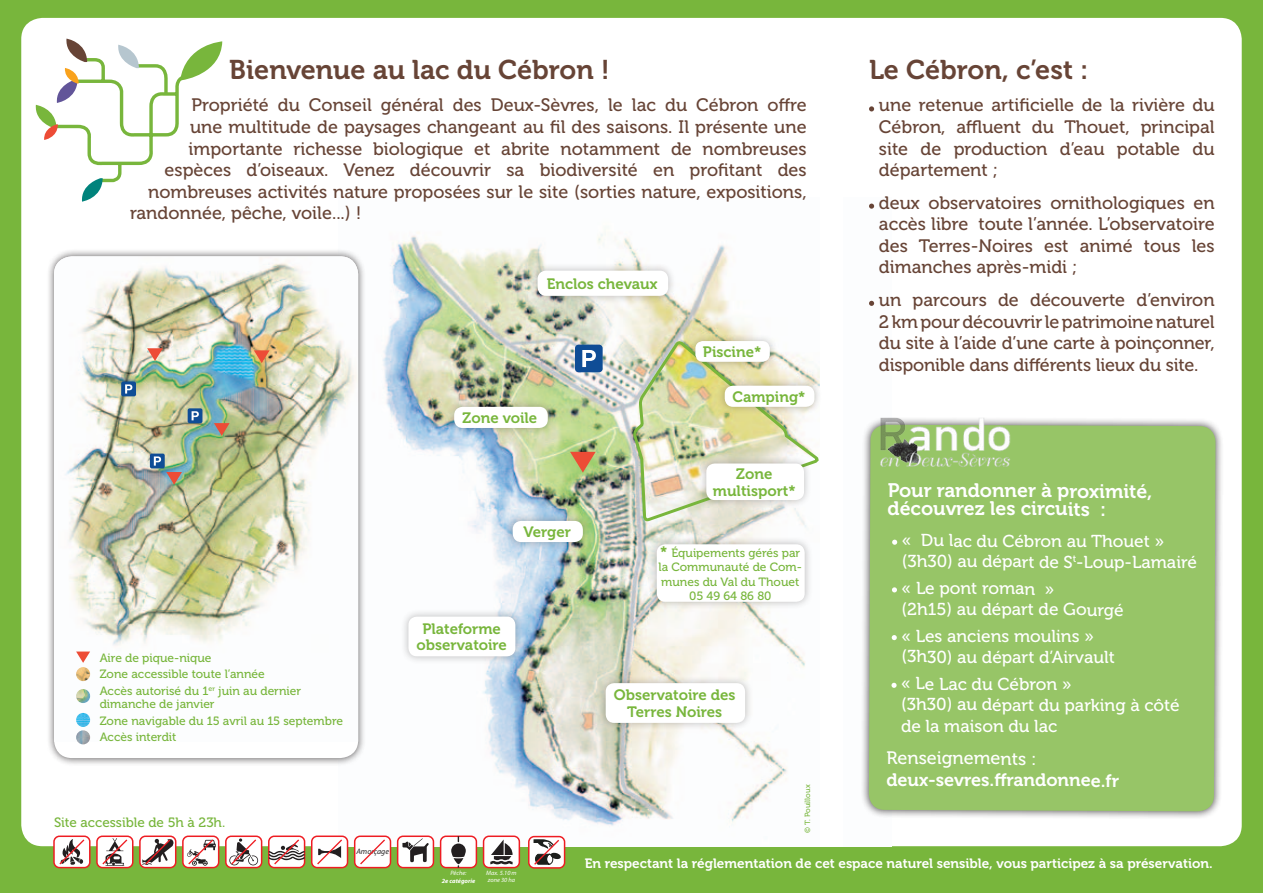
<style>
.page{position:relative;width:1263px;height:893px;background:#78b63c}
.page>*{position:absolute;margin:0;border:0;box-sizing:border-box;transform-origin:0 0}
.t1{font:27px "Museo 700";color:#674436}
.t2{font:19.5px/17.9px "Museo 700";letter-spacing:-.005em;color:#fff}
.t3{font:18px/21.6px "Museo 500";color:#674436;text-align:justify}
.t4{font:18px "Museo 700";letter-spacing:-.005em;color:#fff}
.t5{font:18px "Museo 500";letter-spacing:-.005em;color:#fff}
.t6{font:17.25px/20.9px "Museo 500";letter-spacing:-.005em;color:#fff}
.t7{font:15px/16.5px "Museo 700";color:#78b63c;text-align:center}
.t8{font:13.5px "Museo 700";color:#fff}
.t9{font:13.5px "Museo 500";color:#78b63c}
.t10{font:12px/14.4px "Museo 500";color:#78b63c}
.t11{font:italic 7.95px "Myriad Pro";color:#231f20}
.t12{font:7.5px "Museo 500";color:#78b63c}
.t13{font:italic 6.3px/7.2px "Myriad Pro";color:#fff}
.t14{font:italic 700 6.3px "Myriad Pro";color:#fff}
.s1{font-family:"Museo 700";font-size:15px}
</style>
<div class="page">
<div style="left:21px;top:18px;width:1221px;height:828px;background:#fff;border-radius:21px"></div>
<img style="left:348px;top:203px;width:527px;height:643px">
<div style="left:821px;top:18px;width:22px;height:828px;background:#fff"></div>
<svg style="left:35px;top:39px;width:187px;height:163px"></svg>
<svg style="left:869px;top:106px;width:5px;height:5px"></svg>
<svg style="left:869px;top:204px;width:5px;height:5px"></svg>
<svg style="left:869px;top:301px;width:5px;height:5px"></svg>
<div style="left:860px;top:416px;width:363px;height:403px;background:#231f20;opacity:.75"></div>
<div style="left:869px;top:425px;width:346px;height:386px;background:#97c567"></div>
<svg style="left:892px;top:540px;width:5px;height:5px"></svg>
<svg style="left:892px;top:587px;width:5px;height:5px"></svg>
<svg style="left:892px;top:635px;width:5px;height:5px"></svg>
<svg style="left:891px;top:683px;width:5px;height:5px"></svg>
<img style="left:854px;top:400px;width:182px;height:79px">
<div style="left:46px;top:248px;width:321px;height:518px;background:#231f20;opacity:.75"></div>
<div style="left:54px;top:256px;width:304px;height:502px;background:#fff;border-radius:18px"></div>
<img style="left:54px;top:256px;width:304px;height:486px">
<div style="left:188px;top:408px;width:14px;height:15px;background:#0f4d96;border-radius:2px"></div>
<svg style="left:192px;top:411px;width:7px;height:9px"></svg>
<div style="left:150px;top:454px;width:15px;height:14px;background:#0f4d96;border-radius:2px"></div>
<svg style="left:154px;top:456px;width:7px;height:10px"></svg>
<div style="left:121px;top:382px;width:15px;height:14px;background:#0f4d96;border-radius:2px"></div>
<svg style="left:125px;top:384px;width:7px;height:10px"></svg>
<img style="left:76px;top:689px;width:14px;height:14px;border-radius:7px">
<img style="left:76px;top:730px;width:14px;height:14px;border-radius:7px">
<svg style="left:76px;top:651px;width:14px;height:12px"></svg>
<img style="left:76px;top:713px;width:14px;height:14px;border-radius:7px">
<img style="left:76px;top:667px;width:14px;height:14px;border-radius:7px">
<div style="left:597px;top:675px;width:156px;height:56px;background:#231f20;opacity:.3"></div>
<div style="left:606px;top:683px;width:139px;height:40px;background:#fff;border-radius:9px"></div>
<div style="left:400px;top:608px;width:123px;height:56px;background:#231f20;opacity:.3"></div>
<div style="left:408px;top:617px;width:107px;height:39px;background:#fff;border-radius:9px"></div>
<div style="left:575px;top:345px;width:28px;height:27px;background:#0f4d96;border-radius:4px"></div>
<svg style="left:582px;top:350px;width:14px;height:17px"></svg>
<div style="left:504px;top:513px;width:87px;height:37px;background:#231f20;opacity:.3"></div>
<div style="left:513px;top:521px;width:70px;height:21px;background:#fff;border-radius:9px"></div>
<svg style="left:570px;top:452px;width:26px;height:21px"></svg>
<div style="left:446px;top:399px;width:110px;height:37px;background:#231f20;opacity:.3"></div>
<div style="left:454px;top:407px;width:94px;height:21px;background:#fff;border-radius:9px"></div>
<div style="left:529px;top:262px;width:147px;height:42px;background:#231f20;opacity:.3"></div>
<div style="left:538px;top:271px;width:130px;height:25px;background:#fff;border-radius:9px"></div>
<img style="left:633px;top:340px;width:186px;height:181px">
<div style="left:716px;top:377px;width:106px;height:38px;background:#231f20;opacity:.3"></div>
<div style="left:725px;top:386px;width:89px;height:21px;background:#fff;border-radius:9px"></div>
<div style="left:698px;top:455px;width:114px;height:53px;background:#231f20;opacity:.3"></div>
<div style="left:706px;top:463px;width:98px;height:37px;background:#fff;border-radius:9px"></div>
<div style="left:687px;top:333px;width:91px;height:37px;background:#231f20;opacity:.3"></div>
<div style="left:695px;top:341px;width:75px;height:21px;background:#fff;border-radius:8px"></div>
<div style="left:648px;top:536px;width:165px;height:74px;background:#231f20;opacity:.3"></div>
<div style="left:657px;top:544px;width:148px;height:58px;background:#fff;border-radius:9px"></div>
<svg style="left:214px;top:423px;width:16px;height:13px"></svg>
<svg style="left:254px;top:350px;width:16px;height:37px"></svg>
<svg style="left:147px;top:348px;width:16px;height:13px"></svg>
<svg style="left:166px;top:472px;width:16px;height:13px"></svg>
<div style="left:268px;top:835px;width:37px;height:33px;background:#fff;border:2px solid #ee1d23;border-radius:5px"></div>
<div style="left:225px;top:835px;width:37px;height:33px;background:#fff;border:2px solid #ee1d23;border-radius:5px"></div>
<div style="left:182px;top:835px;width:37px;height:33px;background:#fff;border:2px solid #ee1d23;border-radius:5px"></div>
<svg style="left:139px;top:835px;width:37px;height:33px"></svg>
<div style="left:96px;top:835px;width:37px;height:33px;background:#fff;border:2px solid #ee1d23;border-radius:5px"></div>
<div style="left:53px;top:835px;width:38px;height:33px;background:#fff;border:2px solid #ee1d23;border-radius:5px"></div>
<div style="left:440px;top:835px;width:37px;height:33px;background:#fff;border:2px solid #ee1d23;border-radius:5px"></div>
<svg style="left:451px;top:836px;width:15px;height:32px"></svg>
<div style="left:354px;top:835px;width:37px;height:33px;background:#fff;border:2px solid #ee1d23;border-radius:5px"></div>
<svg style="left:360px;top:839px;width:25px;height:25px"></svg>
<svg style="left:269px;top:839px;width:36px;height:25px"></svg>
<div style="left:397px;top:835px;width:37px;height:33px;background:#fff;border:2px solid #ee1d23;border-radius:5px"></div>
<svg style="left:229px;top:838px;width:29px;height:27px"></svg>
<svg style="left:187px;top:839px;width:29px;height:27px"></svg>
<svg style="left:142px;top:838px;width:33px;height:28px"></svg>
<svg style="left:102px;top:838px;width:25px;height:28px"></svg>
<svg style="left:59px;top:839px;width:25px;height:26px"></svg>
<div style="left:483px;top:835px;width:37px;height:33px;background:#fff;border:2px solid #ee1d23;border-radius:5px"></div>
<svg style="left:490px;top:839px;width:23px;height:25px"></svg>
<svg style="left:402px;top:838px;width:27px;height:25px"></svg>
<div style="left:311px;top:835px;width:37px;height:33px;background:#fff;border:2px solid #ee1d23;border-radius:5px"></div>
<svg style="left:317px;top:839px;width:25px;height:25px"></svg>
<div style="left:528px;top:836px;width:37px;height:33px;background:#fff;border:2px solid #ee1d23;border-radius:5px"></div>
<svg style="left:533px;top:839px;width:28px;height:26px"></svg>
<p class="t1" style="left:229px;top:55px;width:382px">Bienvenue au lac du Cébron !</p>
<p class="t3" style="left:192px;top:95px;width:617px">Propriété du Conseil général des Deux-Sèvres, le lac du Cébron offre</p>
<p class="t3" style="left:190px;top:116px;width:618px">une multitude de paysages changeant au fil des saisons. Il présente une</p>
<p class="t3" style="left:189px;top:138px;width:619px">importante richesse biologique et abrite notamment de nombreuses</p>
<p class="t3" style="left:165px;top:160px;width:643px">espèces d’oiseaux. Venez découvrir sa biodiversité en profitant des</p>
<p class="t3" style="left:148px;top:181px;width:660px">nombreuses activités nature proposées sur le site (sorties nature, expositions,</p>
<p class="t3" style="left:130px;top:203px;width:233px">randonnée, pêche, voile...) !</p>
<p class="t7" style="left:547px;top:276px;width:112px">Enclos chevaux</p>
<p class="t7" style="left:463px;top:410px;width:76px">Zone voile</p>
<p class="t7" style="left:523px;top:524px;width:49px">Verger</p>
<p class="t7" style="left:703px;top:344px;width:60px">Piscine*</p>
<p class="t7" style="left:732px;top:389px;width:75px">Camping*</p>
<p class="t7" style="left:713px;top:466px;width:84px">Zone multisport*</p>
<p class="t10" style="left:100px;top:651px;width:113px">Aire de pique-nique</p>
<p class="t10" style="left:100px;top:667px;width:167px">Zone accessible toute l’année</p>
<p class="t10" style="left:100px;top:684px;width:203px;line-height:13.5px">Accès autorisé du 1<sup>er</sup> juin au dernier dimanche de janvier</p>
<p class="t10" style="left:100px;top:714px;width:245px">Zone navigable du 15 avril au 15 septembre</p>
<p class="t10" style="left:100px;top:730px;width:78px">Accès interdit</p>
<p class="t7" style="left:417px;top:621px;width:92px">Plateforme observatoire</p>
<p class="t9" style="left:54px;top:815px;width:173px">Site accessible de 5h à 23h.</p>
<p class="t11" style="left:356px;top:846px;width:34px">Amorçage</p>
<p class="t10" style="left:658px;top:546px;width:145px;text-align:center"><span class="s1">*</span> Équipements gérés par la Communauté de Com&shy;munes du Val du Thouet<br>05 49 64 86 80</p>
<p class="t7" style="left:614px;top:687px;width:123px">Observatoire des<br>Terres Noires</p>
<p class="t12" style="left:804px;top:833px;width:50px;rotate:-90deg">© T. Pouilloux</p>
<p class="t1" style="left:869px;top:55px;width:221px">Le Cébron, c’est :</p>
<p class="t3" style="left:879px;top:95px;width:337px">une retenue artificielle de la rivière du Cébron, affluent du Thouet, principal site de production d’eau potable du département ;</p>
<p class="t3" style="left:879px;top:192px;width:337px">deux observatoires ornithologiques en accès libre toute l’année. L’observatoire des Terres-Noires est animé tous les dimanches après-midi ;</p>
<p class="t3" style="left:879px;top:289px;width:337px">un parcours de découverte d’environ 2 km pour découvrir le patrimoine naturel du site à l’aide d’une carte à poinçonner, disponible dans différents lieux du site.</p>
<p class="t2" style="left:887px;top:482px;width:266px">Pour randonner à proximité, découvrez les circuits :</p>
<p class="t6" style="left:902px;top:531px;width:297px">« Du lac du Cébron au Thouet » (3h30) au départ de S<sup>t</sup>-Loup-Lamairé</p>
<p class="t6" style="left:901px;top:578px;width:224px">« Le pont roman »<br>(2h15) au départ de Gourgé</p>
<p class="t6" style="left:901px;top:626px;width:215px">« Les anciens moulins » (3h30) au départ d’Airvault</p>
<p class="t6" style="left:901px;top:673px;width:280px">« Le Lac du Cébron »<br>(3h30) au départ du parking à côté de la maison du lac</p>
<p class="t5" style="left:886px;top:748px;width:151px">Renseignements :</p>
<p class="t4" style="left:886px;top:770px;width:234px">deux-sevres.ffrandonnee.fr</p>
<p class="t13" style="left:450px;top:869px;width:18px">Pêche:</p>
<p class="t14" style="left:442px;top:876px;width:35px">2e catégorie</p>
<p class="t13" style="left:486px;top:869px;width:32px">Max. 5.10 m zone 30 ha</p>
<p class="t8" style="left:585px;top:856px;width:629px">En respectant la réglementation de cet espace naturel sensible, vous participez à sa préservation.</p>
</div>
